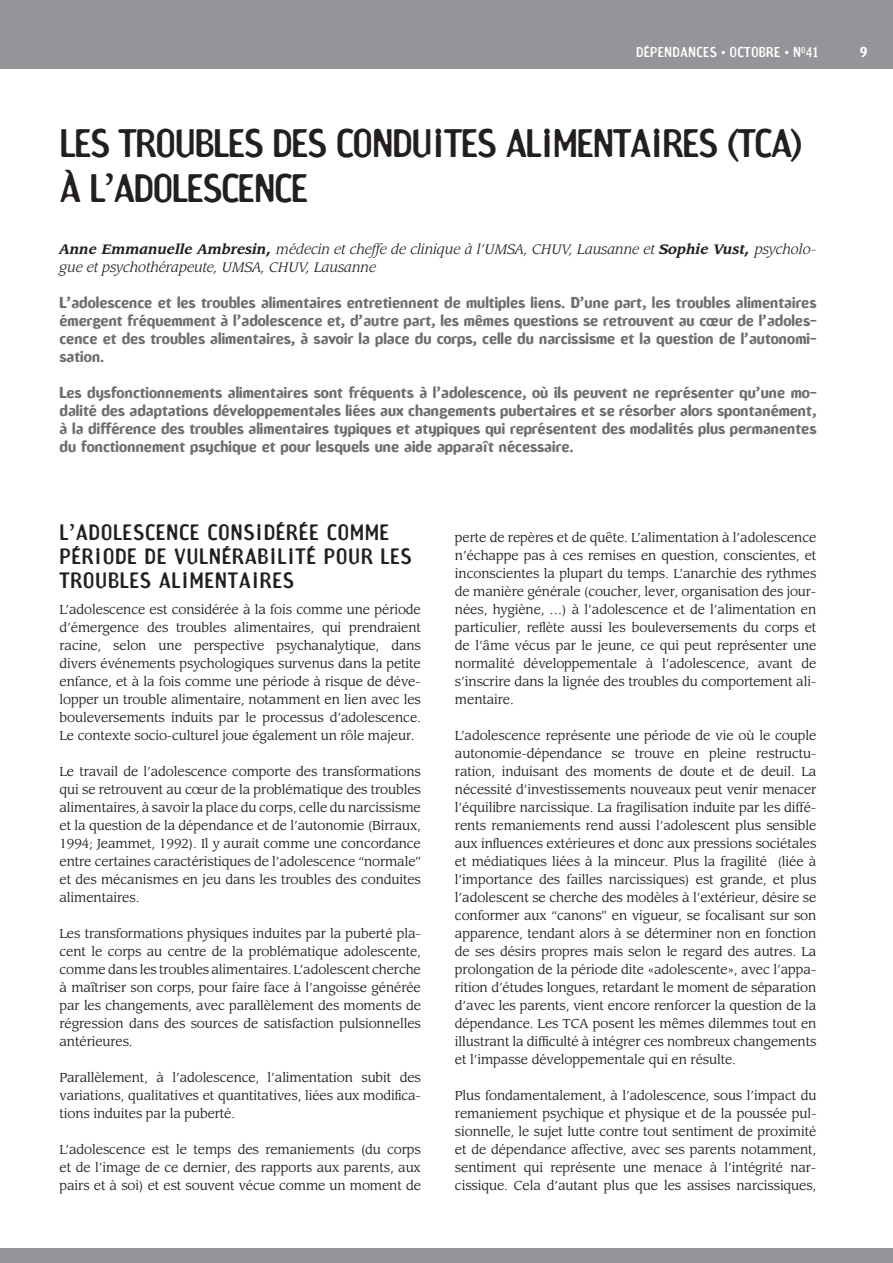
<style>
.page{position:relative;width:893px;height:1263px;background:#fff}
.page>*{position:absolute;margin:0;border:0;box-sizing:border-box;transform-origin:0 0}
.t1{font:37.5px/45px "Amoebia Sans";letter-spacing:-.04em;color:#231f20}
.t2{font:21px/24px "Amoebia Sans";letter-spacing:.03em;color:#231f20}
.t3{font:700 15px/18px "Amoebia";color:#6d6e70;text-align:justify}
.t4{font:italic 13.5px/18px "Leawood";color:#231f20}
.t5{font:13.5px "Amoebia Sans";letter-spacing:.02em;color:#fff}
.t6{font:700 13.5px "Amoebia";color:#fff}
.t7{font:12.75px/18px "Leawood";letter-spacing:-.01em;color:#231f20;text-align:justify}
.s1{font-weight:700}
</style>
<div class="page">
<div style="left:0;top:0;width:893px;height:68px;background:#939598"></div>
<div style="left:0;top:1249px;width:893px;height:14px;background:#939598"></div>
<p class="t5" style="left:636px;top:45px;width:184px">DÉPENDANCES OCTOBRE N<sup>O</sup>41</p>
<p class="t6" style="left:860px;top:46px;width:9px">9</p>
<h1 class="t1" style="left:60px;top:122px;width:745px">LES TROUBLES DES CONDUITES ALIMENTAIRES (TCA)<br>À L’ADOLESCENCE</h1>
<p class="t4" style="left:60px;top:241px;width:758px"><span class="s1">Anne Emmanuelle Ambresin,</span> médecin et cheffe de clinique à l’UMSA, CHUV, Lausanne et <span class="s1">Sophie Vust,</span> psycholo&shy;gue et psychothérapeute, UMSA, CHUV, Lausanne</p>
<p class="t3" style="left:60px;top:294px;width:758px">L’adolescence et les troubles alimentaires entretiennent de multiples liens. D’une part, les troubles alimentaires émergent fréquemment à l’adolescence et, d’autre part, les mêmes questions se retrouvent au cœur de l’adoles&shy;cence et des troubles alimentaires, à savoir la place du corps, celle du narcissisme et la question de l’autonomi&shy;sation.</p>
<p class="t3" style="left:60px;top:384px;width:758px">Les dysfonctionnements alimentaires sont fréquents à l’adolescence, où ils peuvent ne représenter qu’une mo&shy;dalité des adaptations développementales liées aux changements pubertaires et se résorber alors spontanément, à la différence des troubles alimentaires typiques et atypiques qui représentent des modalités plus permanentes du fonctionnement psychique et pour lesquels une aide apparaît nécessaire.</p>
<h2 class="t2" style="left:60px;top:521px;width:354px">L’ADOLESCENCE CONSIDÉRÉE COMME<br>PÉRIODE DE VULNÉRABILITÉ POUR LES<br>TROUBLES ALIMENTAIRES</h2>
<p class="t7" style="left:60px;top:601px;width:363px">L’adolescence est considérée à la fois comme une période d’émergence des troubles alimentaires, qui prendraient racine, selon une perspective psychanalytique, dans divers événements psychologiques survenus dans la petite enfance, et à la fois comme une période à risque de déve&shy;lopper un trouble alimentaire, notamment en lien avec les bouleversements induits par le processus d’adolescence.<br>Le contexte socio-culturel joue également un rôle majeur.</p>
<p class="t7" style="left:60px;top:763px;width:363px">Le travail de l’adolescence comporte des transformations qui se retrouvent au cœur de la problématique des troubles alimentaires, à savoir la place du corps, celle du narcissisme et la question de la dépendance et de l’autonomie (Birraux, 1994; Jeammet, 1992). Il y aurait comme une concordance entre certaines caractéristiques de l’adolescence “normale” et des mécanismes en jeu dans les troubles des conduites alimentaires.</p>
<p class="t7" style="left:60px;top:925px;width:363px">Les transformations physiques induites par la puberté pla&shy;cent le corps au centre de la problématique adolescente, comme dans les troubles alimentaires. L’adolescent cherche à maîtriser son corps, pour faire face à l’angoisse générée par les changements, avec parallèlement des moments de régression dans des sources de satisfaction pulsionnelles antérieures.</p>
<p class="t7" style="left:60px;top:1069px;width:363px">Parallèlement, à l’adolescence, l’alimentation subit des variations, qualitatives et quantitatives, liées aux modifica&shy;tions induites par la puberté.</p>
<p class="t7" style="left:60px;top:1141px;width:363px">L’adolescence est le temps des remaniements (du corps et de l’image de ce dernier, des rapports aux parents, aux pairs et à soi) et est souvent vécue comme un moment de</p>
<p class="t7" style="left:455px;top:529px;width:363px">perte de repères et de quête. L’alimentation à l’adolescence n’échappe pas à ces remises en question, conscientes, et inconscientes la plupart du temps. L’anarchie des rythmes de manière générale (coucher, lever, organisation des jour&shy;nées, hygiène, …) à l’adolescence et de l’alimentation en particulier, reflète aussi les bouleversements du corps et de l’âme vécus par le jeune, ce qui peut représenter une normalité développementale à l’adolescence, avant de s’inscrire dans la lignée des troubles du comportement ali&shy;mentaire.</p>
<p class="t7" style="left:455px;top:727px;width:363px">L’adolescence représente une période de vie où le couple autonomie-dépendance se trouve en pleine restructu&shy;ration, induisant des moments de doute et de deuil. La nécessité d’investissements nouveaux peut venir menacer l’équilibre narcissique. La fragilisation induite par les diffé&shy;rents remaniements rend aussi l’adolescent plus sensible aux influences extérieures et donc aux pressions sociétales et médiatiques liées à la minceur. Plus la fragilité (liée à l’importance des failles narcissiques) est grande, et plus l’adolescent se cherche des modèles à l’extérieur, désire se conformer aux “canons” en vigueur, se focalisant sur son apparence, tendant alors à se déterminer non en fonction de ses désirs propres mais selon le regard des autres. La prolongation de la période dite «adolescente», avec l’appa&shy;rition d’études longues, retardant le moment de séparation d’avec les parents, vient encore renforcer la question de la dépendance. Les TCA posent les mêmes dilemmes tout en illustrant la difficulté à intégrer ces nombreux changements et l’impasse développementale qui en résulte.</p>
<p class="t7" style="left:455px;top:1087px;width:363px">Plus fondamentalement, à l’adolescence, sous l’impact du remaniement psychique et physique et de la poussée pul&shy;sionnelle, le sujet lutte contre tout sentiment de proximité et de dépendance affective, avec ses parents notamment, sentiment qui représente une menace à l’intégrité nar&shy;cissique. Cela d’autant plus que les assises narcissiques,</p>
</div>
